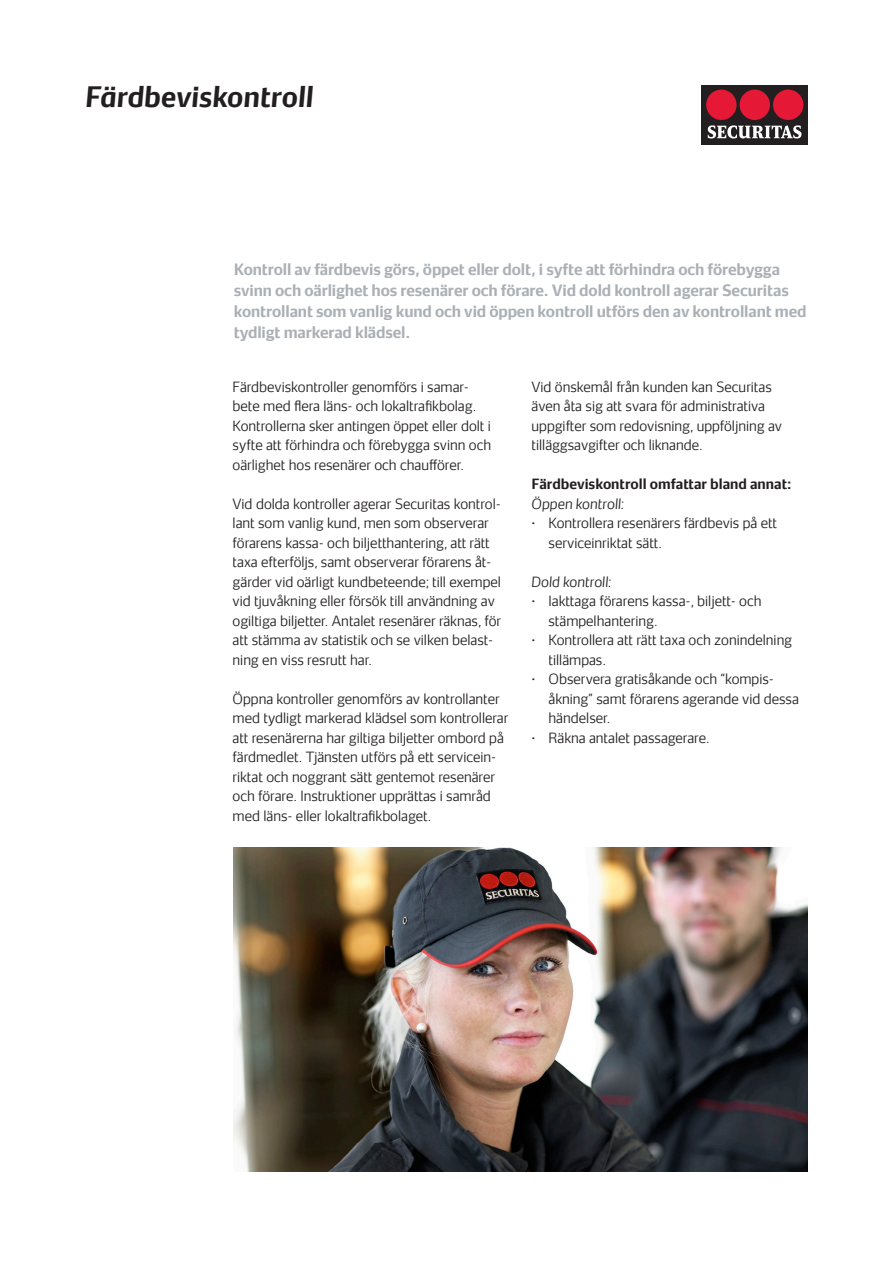
<style>
.page{position:relative;width:893px;height:1263px;background:#fff}
.page>*{position:absolute;margin:0;border:0;box-sizing:border-box;transform-origin:0 0}
.Heading_1_light_Ital{font:italic 700 27px "Securitas Sans TT";color:#231f20}
.Preamble_grey{font:700 15px/21px "Securitas Sans TT";letter-spacing:-.01em;color:#aab0b5}
.Body_copy{font:300 13.5px/19.5px "Securitas Sans TT";color:#231f20}
.Heading_2{font:700 13.5px "Securitas Sans TT";color:#231f20}
.Body_copy-2{font:italic 300 13.5px "Securitas Sans TT";color:#231f20}
.Heading_2-2{font:italic 300 13.5px "Securitas Sans TT";color:#231f20}
</style>
<div class="page">
<div style="left:702px;top:85px;width:106px;height:59px;background:#231f20"></div>
<div style="left:706px;top:90px;width:31px;height:30px;background:#e51836;border-radius:50%"></div>
<div style="left:773px;top:90px;width:30px;height:30px;background:#e51836;border-radius:50%"></div>
<div style="left:740px;top:90px;width:30px;height:30px;background:#e51836;border-radius:50%"></div>
<svg style="left:708px;top:125px;width:93px;height:13px"></svg>
<img style="left:234px;top:848px;width:574px;height:324px">
<p class="Heading_1_light_Ital" style="left:85px;top:73px;width:230px">Färdbeviskontroll</p>
<p class="Preamble_grey" style="left:234px;top:257px;width:574px">Kontroll av färdbevis görs, öppet eller dolt, i syfte att förhindra och förebygga svinn och oärlighet hos resenärer och förare. Vid dold kontroll agerar Securitas kontrollant som vanlig kund och vid öppen kontroll utförs den av kontrollant med tydligt markerad klädsel.</p>
<p class="Body_copy" style="left:233px;top:375px;width:260px">Färdbeviskontroller genomförs i samar&shy;bete med flera läns- och lokaltrafikbolag.<br>Kontrollerna sker antingen öppet eller dolt i syfte att förhindra och förebygga svinn och oärlighet hos resenärer och chaufförer.</p>
<p class="Body_copy" style="left:233px;top:492px;width:270px">Vid dolda kontroller agerar Securitas kontrol&shy;lant som vanlig kund, men som observerar förarens kassa- och biljetthantering, att rätt taxa efterföljs, samt observerar förarens åt&shy;gärder vid oärligt kundbeteende; till exempel vid tjuvåkning eller försök till användning av ogiltiga biljetter. Antalet resenärer räknas, för att stämma av statistik och se vilken belast&shy;ning en viss resrutt har.</p>
<p class="Body_copy" style="left:233px;top:687px;width:277px">Öppna kontroller genomförs av kontrollanter med tydligt markerad klädsel som kontrollerar att resenärerna har giltiga biljetter ombord på färdmedlet. Tjänsten utförs på ett servicein&shy;riktat och noggrant sätt gentemot resenärer och förare. Instruktioner upprättas i samråd med läns- eller lokaltrafikbolaget.</p>
<p class="Body_copy" style="left:531px;top:375px;width:252px">Vid önskemål från kunden kan Securitas även åta sig att svara för administrativa uppgifter som redovisning, uppföljning av tilläggsavgifter och liknande.</p>
<p class="Heading_2" style="left:531px;top:472px;width:261px">Färdbeviskontroll omfattar bland annat:</p>
<p class="Body_copy-2" style="left:531px;top:492px;width:94px">Öppen kontroll:</p>
<p class="Body_copy" style="left:549px;top:512px;width:230px;text-indent:-17px">• Kontrollera resenärers färdbevis på ett serviceinriktat sätt.</p>
<p class="Heading_2-2" style="left:531px;top:570px;width:82px">Dold kontroll:</p>
<p class="Body_copy" style="left:549px;top:590px;width:214px;text-indent:-17px">• Iakttaga förarens kassa-, biljett- och stämpelhantering.</p>
<p class="Body_copy" style="left:549px;top:629px;width:245px;text-indent:-17px">• Kontrollera att rätt taxa och zonindelning tillämpas.</p>
<p class="Body_copy" style="left:549px;top:668px;width:252px;text-indent:-17px">• Observera gratisåkande och “kompis&shy;åkning” samt förarens agerande vid dessa händelser.</p>
<p class="Body_copy" style="left:531px;top:726px;width:180px">• Räkna antalet passagerare.</p>
</div>
